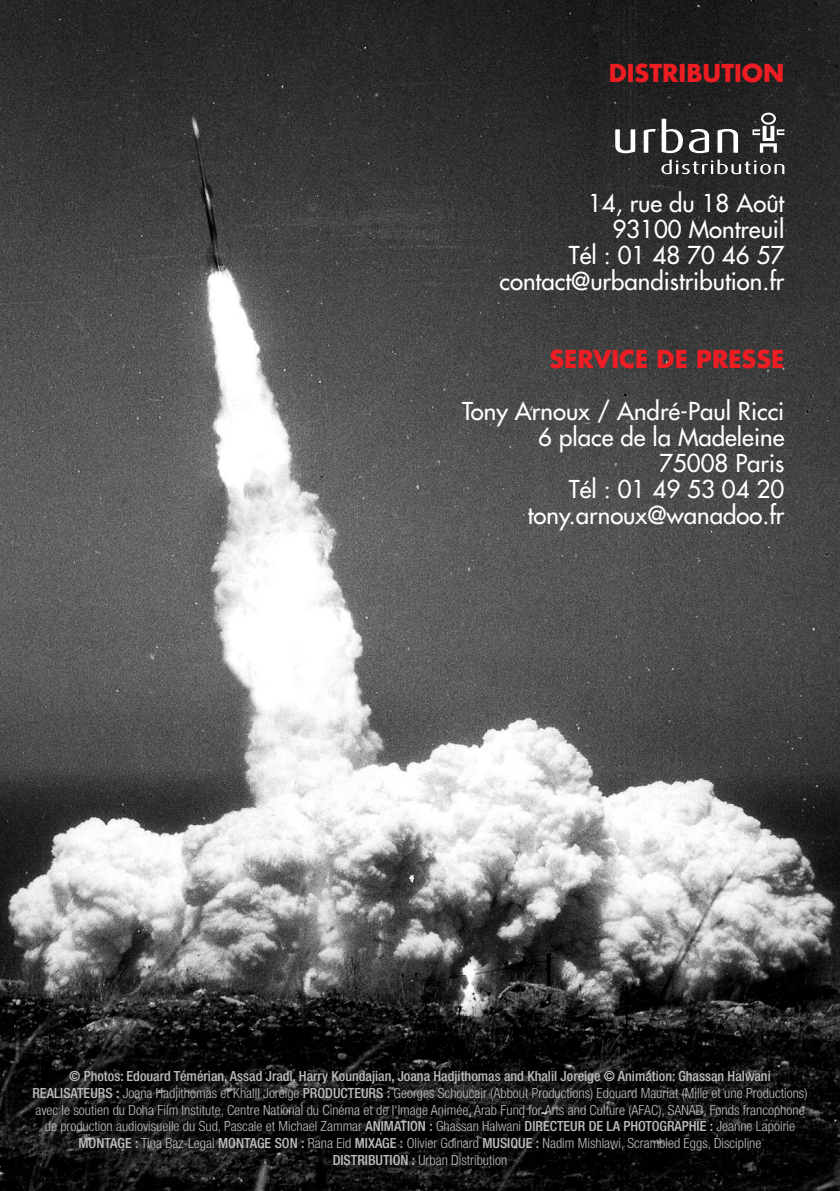
<style>
.page{position:relative;width:840px;height:1191px;background:#fff}
.page>*{position:absolute;margin:0;border:0;box-sizing:border-box;transform-origin:0 0}
.t1{font:24px/26px "Futura";color:#fff;text-align:right}
.t2{font:700 24px "Futura";color:#ee1d23}
.t3{font:300 condensed 14px/16.8px "Helvetica Neue";color:#bcbdc0;text-align:center}
.s1{font-weight:500}
</style>
<div class="page">
<img style="left:0;top:0;width:839px;height:1191px">
<svg style="left:615px;top:129px;width:20px;height:24px"></svg>
<svg style="left:643px;top:129px;width:12px;height:24px"></svg>
<svg style="left:661px;top:119px;width:21px;height:34px"></svg>
<svg style="left:688px;top:129px;width:20px;height:24px"></svg>
<svg style="left:717px;top:129px;width:20px;height:24px"></svg>
<svg style="left:661px;top:160px;width:123px;height:14px;background:#606060"></svg>
<svg style="left:752px;top:113px;width:32px;height:40px"></svg>
<h1 class="t2" style="left:608px;top:57px;width:177px">DISTRIBUTION</h1>
<h1 class="t1" style="left:499px;top:190px;width:286px">14, rue du 18 Août<br>93100 Montreuil<br>Tél : 01 48 70 46 57 contact@urbandistribution.fr</h1>
<h1 class="t2" style="left:549px;top:343px;width:236px">SERVICE DE PRESSE</h1>
<h1 class="t1" style="left:462px;top:398px;width:323px">Tony Arnoux / André-Paul Ricci<br>6 place de la Madeleine<br>75008 Paris<br>Tél : 01 49 53 04 20 tony.arnoux@wanadoo.fr</h1>
<p class="t3" style="left:32px;top:1067px;width:776px"><span class="s1">© Photos: Edouard Témérian, Assad Jradi, Harry Koundajian, Joana Hadjithomas and Khalil Joreige © Animation: Ghassan Halwani REALISATEURS :</span> Joana Hadjithomas et Khalil Joreige <span class="s1">PRODUCTEURS :</span> Georges Schoucair (Abbout Productions) Edouard Mauriat (Mille et une Productions) avec le soutien du Doha Film Institute, Centre National du Cinéma et de l‘Image Animée, Arab Fund for Arts and Culture (AFAC), SANAD, Fonds francophone de production audiovisuelle du Sud, Pascale et Michael Zammar <span class="s1">ANIMATION :</span> Ghassan Halwani <span class="s1">DIRECTEUR DE LA PHOTOGRAPHIE :</span> Jeanne Lapoirie <span class="s1">MONTAGE :</span> Tina Baz-Legal <span class="s1">MONTAGE SON :</span> Rana Eid <span class="s1">MIXAGE :</span> Olivier Goinard <span class="s1">MUSIQUE :</span> Nadim Mishlawi, Scrambled Eggs, Discipline<br><span class="s1">DISTRIBUTION :</span> Urban Distribution</p>
</div>
